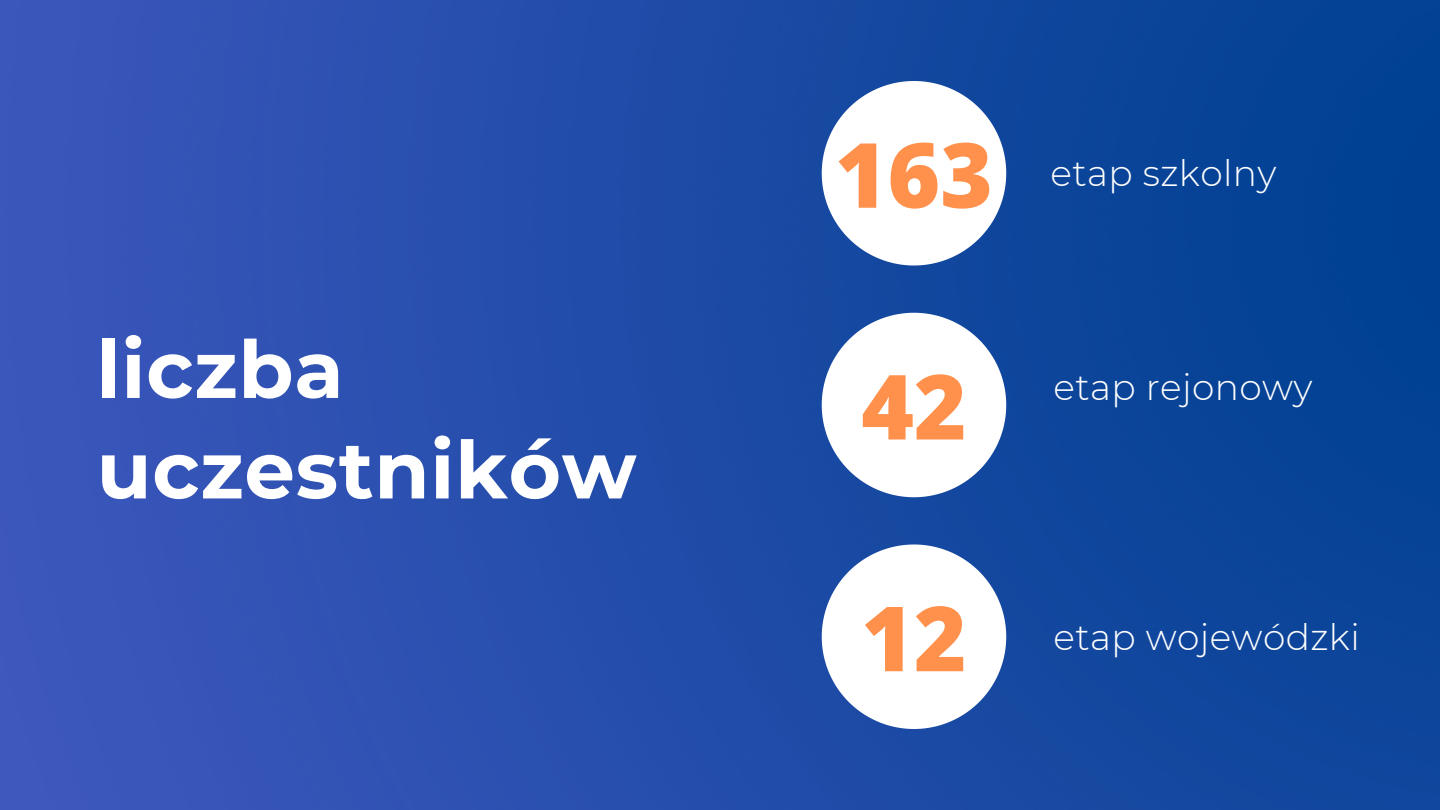
<style>
.page{position:relative;width:1440px;height:810px;background:#fff}
.page>*{position:absolute;margin:0;border:0;box-sizing:border-box;transform-origin:0 0}
.t1{font:800 90px "Open Sans";color:#ff914d}
.t2{font:700 80px/100.5px "Montserrat";letter-spacing:.01em;color:#fff}
.t3{font:300 36px "Montserrat";letter-spacing:.01em;color:#fff}
</style>
<div class="page">
<img style="left:0;top:0;width:1440px;height:810px">
<svg style="left:822px;top:81px;width:184px;height:185px"></svg>
<svg style="left:822px;top:313px;width:184px;height:184px"></svg>
<svg style="left:822px;top:545px;width:184px;height:184px"></svg>
<p class="t2" style="left:97px;top:319px;width:542px">liczba uczestników</p>
<p class="t1" style="left:835px;top:112px;width:159px">163</p>
<p class="t3" style="left:1051px;top:151px;width:227px">etap szkolny</p>
<p class="t1" style="left:861px;top:343px;width:107px">42</p>
<p class="t3" style="left:1054px;top:365px;width:260px">etap rejonowy</p>
<p class="t1" style="left:861px;top:575px;width:107px">12</p>
<p class="t3" style="left:1054px;top:615px;width:308px">etap wojewódzki</p>
</div>
